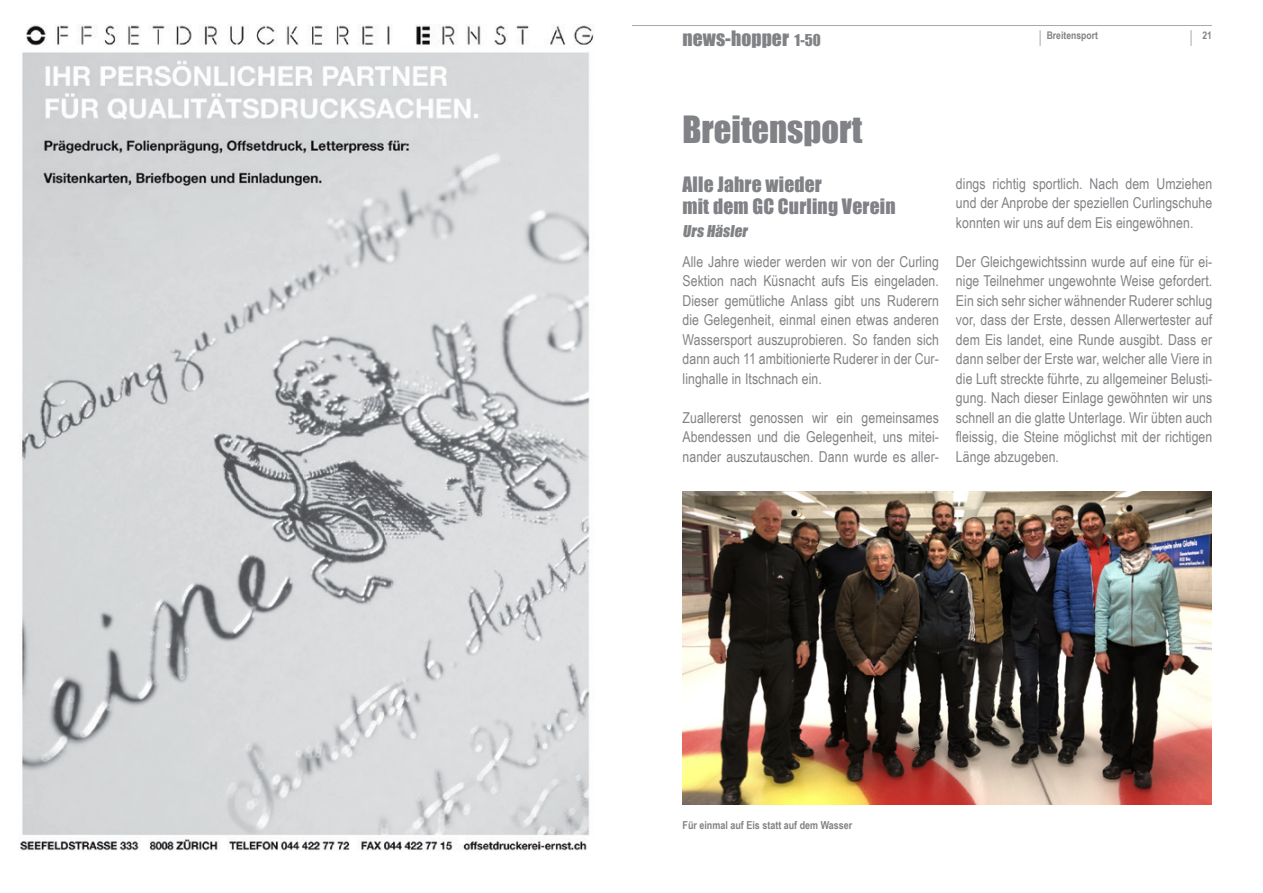
<style>
.page{position:relative;width:1263px;height:893px;background:#fff}
.page>*{position:absolute;margin:0;border:0;box-sizing:border-box;transform-origin:0 0}
.t1{font:34.5px "Impact";color:#808285}
.t2{font:19.5px/22.5px "Impact";letter-spacing:.01em;color:#808285}
.t3{font:15px/19.5px "Arial Narrow";letter-spacing:.005em;color:#808285;text-align:justify}
.t4{font:15px "Impact";color:#808285}
.t5{font:700 10.95px "Arial Narrow";color:#808285}
.t6{font:700 10.5px "Arial Narrow";color:#808285}
.s1{font-size:15px}
</style>
<div class="page">
<hr style="left:51px;top:25px;width:1161px;height:1px;background:#a8a9ad">
<svg style="left:1040px;top:30px;width:1px;height:16px"></svg>
<svg style="left:1191px;top:30px;width:1px;height:16px"></svg>
<img style="left:682px;top:491px;width:530px;height:313px">
<img style="left:19px;top:24px;width:587px;height:827px">
<div style="left:606px;top:0;width:25px;height:40px;background:#fff"></div>
<h2 class="t2" style="left:682px;top:27px;width:140px">news-hopper <span class="s1">1-50</span></h2>
<p class="t6" style="left:1202px;top:27px;width:11px">21</p>
<p class="t6" style="left:1047px;top:27px;width:53px">Breitensport</p>
<h1 class="t1" style="left:682px;top:103px;width:181px">Breitensport</h1>
<h2 class="t2" style="left:682px;top:172px;width:215px">Alle Jahre wieder<br>mit dem GC Curling Verein</h2>
<p class="t4" style="left:682px;top:219px;width:69px">Urs Häsler</p>
<p class="t3" style="left:682px;top:251px;width:258px">Alle Jahre wieder werden wir von der Curling Sektion nach Küsnacht aufs Eis eingeladen.<br>Dieser gemütliche Anlass gibt uns Ruderern die Gelegenheit, einmal einen etwas anderen Wassersport auszuprobieren. So fanden sich dann auch 11 ambitionierte Ruderer in der Cur&shy;linghalle in Itschnach ein.</p>
<p class="t3" style="left:682px;top:407px;width:258px">Zuallererst genossen wir ein gemeinsames Abendessen und die Gelegenheit, uns mitei&shy;nander auszutauschen. Dann wurde es aller-</p>
<p class="t3" style="left:956px;top:173px;width:258px">dings richtig sportlich. Nach dem Umziehen und der Anprobe der speziellen Curlingschuhe konnten wir uns auf dem Eis eingewöhnen.</p>
<p class="t3" style="left:956px;top:251px;width:258px">Der Gleichgewichtssinn wurde auf eine für ei&shy;nige Teilnehmer ungewohnte Weise gefordert.<br>Ein sich sehr sicher wähnender Ruderer schlug vor, dass der Erste, dessen Allerwertester auf dem Eis landet, eine Runde ausgibt. Dass er dann selber der Erste war, welcher alle Viere in die Luft streckte führte, zu allgemeiner Belusti&shy;gung. Nach dieser Einlage gewöhnten wir uns schnell an die glatte Unterlage. Wir übten auch fleissig, die Steine möglichst mit der richtigen Länge abzugeben.</p>
<p class="t5" style="left:682px;top:817px;width:171px">Für einmal auf Eis statt auf dem Wasser</p>
</div>
